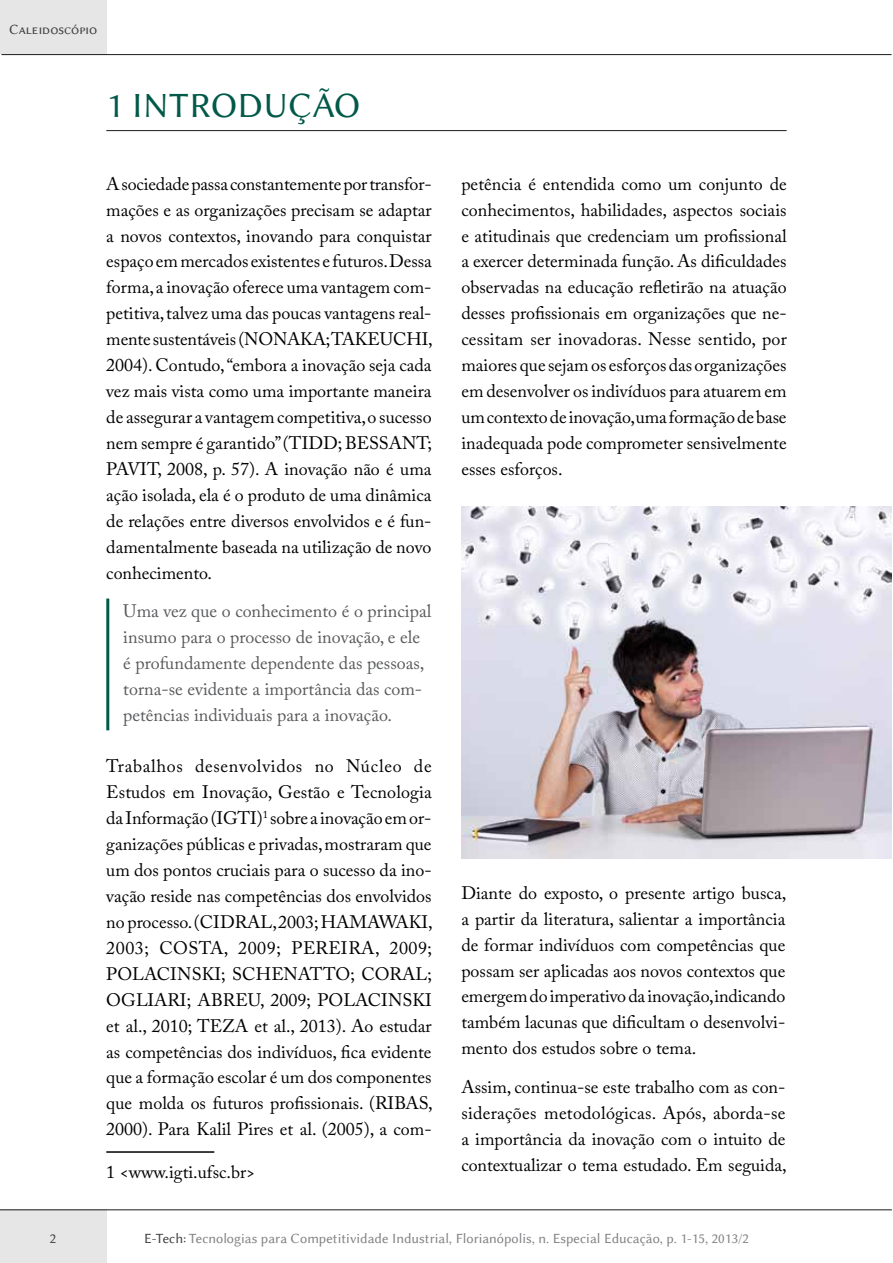
<style>
.page{position:relative;width:893px;height:1263px;background:#fff}
.page>*{position:absolute;margin:0;border:0;box-sizing:border-box;transform-origin:0 0}
.t1{font:36px "Lin Biolinum";color:#005949}
.t2{font:18px/26px "Adobe Caslon Pro";color:#000;text-align:justify}
.t3{font:18px/26px "Adobe Caslon Pro";color:#58595b}
.t4{font:14.25px "Lin Biolinum";color:#808285}
.t5{font:14.25px "Lin Biolinum Capitals";color:#414042}
.t6{font:14.25px "Lin Biolinum";color:#414042}
.s1{color:#414042}
</style>
<div class="page">
<div style="left:0;top:1210px;width:106px;height:53px;background:#e6e6e6"></div>
<div style="left:0;top:1px;width:106px;height:53px;background:#e6e6e6"></div>
<hr style="left:0;top:1209px;width:892px;height:1px;background:#1a1a1a">
<hr style="left:1px;top:54px;width:890px;height:1px;background:#1a1a1a">
<hr style="left:106px;top:130px;width:681px;height:1px;background:#333">
<hr style="left:106px;top:1151px;width:108px;height:2px;background:#000">
<img style="left:461px;top:506px;width:431px;height:352px">
<hr style="left:106px;top:598px;width:3px;height:132px;background:#005949">
<p class="t5" style="left:9px;top:21px;width:90px">Caleidoscópio</p>
<p class="t6" style="left:50px;top:1230px;width:8px">2</p>
<h1 class="t1" style="left:106px;top:85px;width:256px">1 INTRODUÇÃO</h1>
<p class="t2" style="left:106px;top:171px;width:328px">A sociedade passa constantemente por transfor&shy;mações e as organizações precisam se adaptar a novos contextos, inovando para conquistar espaço em mercados existentes e futuros. Dessa forma, a inovação oferece uma vantagem com&shy;petitiva, talvez uma das poucas vantagens real&shy;mente sustentáveis (NONAKA; TAKEUCHI, 2004). Contudo, “embora a inovação seja cada vez mais vista como uma importante maneira de assegurar a vantagem competitiva, o sucesso nem sempre é garantido” (TIDD; BESSANT; PAVIT, 2008, p. 57). A inovação não é uma ação isolada, ela é o produto de uma dinâmica de relações entre diversos envolvidos e é fun&shy;damentalmente baseada na utilização de novo conhecimento.</p>
<p class="t3" style="left:123px;top:598px;width:309px">Uma vez que o conhecimento é o principal insumo para o processo de inovação, e ele é profundamente dependente das pessoas, torna-se evidente a importância das com&shy;petências individuais para a inovação.</p>
<p class="t2" style="left:106px;top:753px;width:328px">Trabalhos desenvolvidos no Núcleo de Estudos em Inovação, Gestão e Tecnologia da Informação (IGTI)<sup>1</sup> sobre a inovação em or&shy;ganizações públicas e privadas, mostraram que um dos pontos cruciais para o sucesso da ino&shy;vação reside nas competências dos envolvidos no processo. (CIDRAL, 2003; HAMAWAKI, 2003; COSTA, 2009; PEREIRA, 2009; POLACINSKI; SCHENATTO; CORAL; OGLIARI; ABREU, 2009; POLACINSKI et al., 2010; TEZA et al., 2013). Ao estudar as competências dos indivíduos, fica evidente que a formação escolar é um dos componentes que molda os futuros profissionais. (RIBAS, 2000). Para Kalil Pires et al. (2005), a com-</p>
<p class="t2" style="left:106px;top:1159px;width:150px">1 &lt;www.igti.ufsc.br&gt;</p>
<p class="t2" style="left:461px;top:171px;width:327px">petência é entendida como um conjunto de conhecimentos, habilidades, aspectos sociais e atitudinais que credenciam um profissional a exercer determinada função. As dificuldades observadas na educação refletirão na atuação desses profissionais em organizações que ne&shy;cessitam ser inovadoras. Nesse sentido, por maiores que sejam os esforços das organizações em desenvolver os indivíduos para atuarem em um contexto de inovação, uma formação de base inadequada pode comprometer sensivelmente esses esforços.</p>
<p class="t2" style="left:461px;top:879px;width:327px">Diante do exposto, o presente artigo busca, a partir da literatura, salientar a importância de formar indivíduos com competências que possam ser aplicadas aos novos contextos que emergem do imperativo da inovação, indicando também lacunas que dificultam o desenvolvi&shy;mento dos estudos sobre o tema.</p>
<p class="t2" style="left:461px;top:1074px;width:327px">Assim, continua-se este trabalho com as con&shy;siderações metodológicas. Após, aborda-se a importância da inovação com o intuito de contextualizar o tema estudado. Em seguida,</p>
<p class="t4" style="left:144px;top:1230px;width:606px"><span class="s1">E-Tech:</span> Tecnologias para Competitividade Industrial, Florianópolis, n. Especial Educação, p. 1-15, 2013/2</p>
</div>
